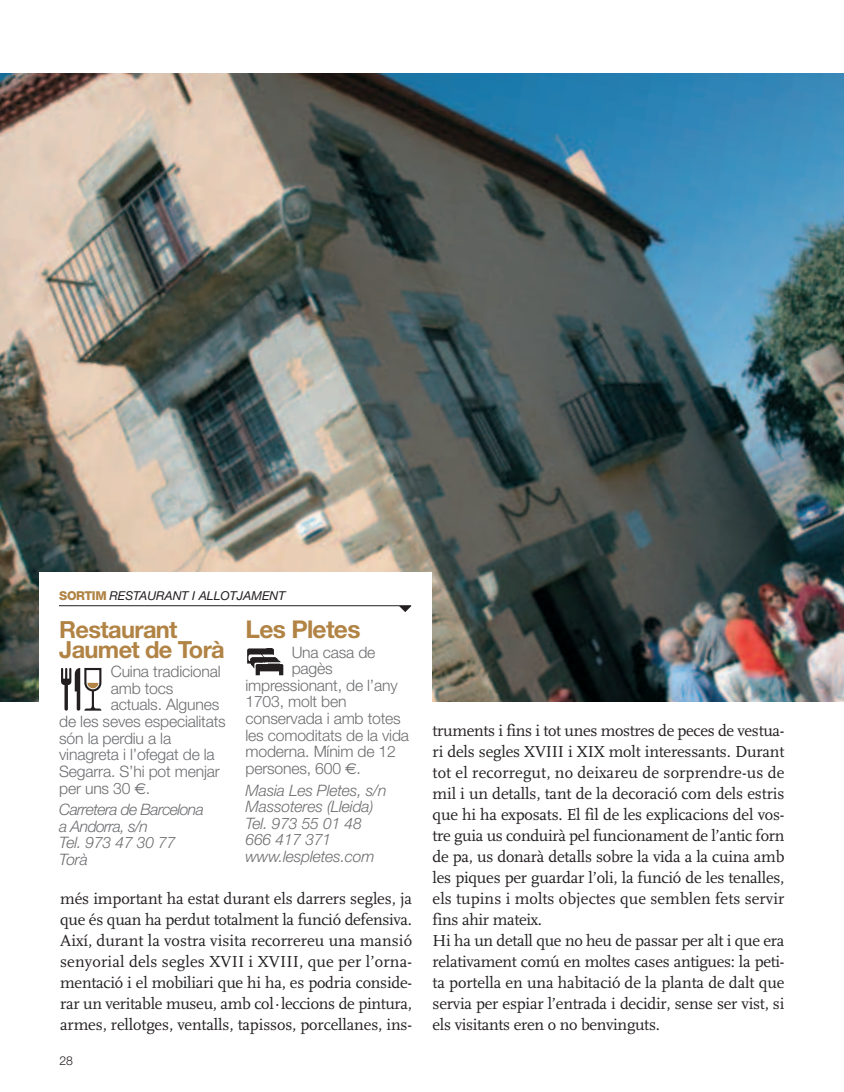
<style>
.page{position:relative;width:844px;height:1092px;background:#fff}
.page>*{position:absolute;margin:0;border:0;box-sizing:border-box;transform-origin:0 0}
.t1{font:700 24.5px "Helvetica Neue";letter-spacing:-.03em;color:#b18344}
.t2{font:700 23.62px/20.1px "Helvetica Neue";letter-spacing:-.03em;color:#b18344}
.t3{font:16.62px/21px "FF Scala";letter-spacing:-.015em;color:#231f20;text-align:justify}
.t4{font:300 15.75px "Helvetica Neue";letter-spacing:-.01em;color:#6d6e71}
.t5{font:italic 300 15.75px/16.6px "Helvetica Neue";letter-spacing:-.01em;color:#6d6e71}
.t6{font:italic 300 15.75px/16.6px "Helvetica Neue";letter-spacing:-.04em;color:#6d6e71}
.t7{font:italic 12.25px "Helvetica Neue";color:#231f20}
.t8{font:300 12.25px "Helvetica Neue";color:#231f20}
.s1{font-weight:800;font-style:normal;color:#b18344}
.s2{font-family:"Euro Sans";font-weight:400}
</style>
<div class="page">
<img style="left:0;top:74px;width:843px;height:627px">
<div style="left:39px;top:572px;width:392px;height:326px;background:#fff"></div>
<hr style="left:59px;top:605px;width:352px;height:1px;background:#231f20">
<svg style="left:399px;top:606px;width:12px;height:6px"></svg>
<svg style="left:61px;top:668px;width:40px;height:42px"></svg>
<img style="left:247px;top:648px;width:37px;height:27px">
<p class="t7" style="left:59px;top:591px;width:228px"><span class="s1">SORTIM</span> RESTAURANT I ALLOTJAMENT</p>
<h1 class="t1" style="left:245px;top:621px;width:116px">Les Pletes</h1>
<p class="t4" style="left:291px;top:646px;width:85px">Una casa de</p>
<p class="t4" style="left:291px;top:663px;width:43px">pagès</p>
<p class="t4" style="left:245px;top:679px;width:154px">impressionant, de l’any</p>
<p class="t4" style="left:245px;top:696px;width:102px">1703, molt ben</p>
<p class="t4" style="left:245px;top:712px;width:157px">conservada i amb totes</p>
<p class="t4" style="left:245px;top:729px;width:165px">les comoditats de la vida</p>
<p class="t4" style="left:245px;top:746px;width:152px">moderna. Mínim de 12</p>
<p class="t4" style="left:245px;top:762px;width:117px">persones, 600 <span class="s2">€</span>.</p>
<p class="t5" style="left:245px;top:783px;width:143px">Masia Les Pletes, s/n<br>Massoteres (Lleida)<br>Tel. 973 55 01 48<br>666 417 371 www.lespletes.com</p>
<p class="t3" style="left:60px;top:889px;width:353px">més important ha estat durant els darrers segles, ja que és quan ha perdut totalment la funció defensiva.<br>Així, durant la vostra visita recorrereu una mansió senyorial dels segles XVII i XVIII, que per l’orna&shy;mentació i el mobiliari que hi ha, es podria conside&shy;rar un veritable museu, amb col·leccions de pintura, armes, rellotges, ventalls, tapissos, porcellanes, ins-</p>
<h2 class="t2" style="left:59px;top:621px;width:167px">Restaurant<br>Jaumet de Torà</h2>
<p class="t4" style="left:111px;top:666px;width:111px">Cuina tradicional</p>
<p class="t4" style="left:111px;top:682px;width:64px">amb tocs</p>
<p class="t4" style="left:111px;top:699px;width:110px">actuals. Algunes</p>
<p class="t4" style="left:59px;top:715px;width:168px">de les seves especialitats</p>
<p class="t4" style="left:59px;top:732px;width:113px">són la perdiu a la</p>
<p class="t4" style="left:59px;top:749px;width:157px">vinagreta i l’ofegat de la</p>
<p class="t4" style="left:59px;top:765px;width:162px">Segarra. S’hi pot menjar</p>
<p class="t4" style="left:59px;top:782px;width:92px">per uns 30 <span class="s2">€</span>.</p>
<p class="t6" style="left:59px;top:802px;width:146px">Carretera de Barcelona a Andorra, s/n<br>Tel. 973 47 30 77<br>Torà</p>
<p class="t8" style="left:60px;top:1056px;width:15px">28</p>
<p class="t3" style="left:432px;top:721px;width:353px;text-align:left">truments i fins i tot unes mostres de peces de vestua&shy;ri dels segles XVIII i XIX molt interessants. Durant tot el recorregut, no deixareu de sorprendre-us de mil i un detalls, tant de la decoració com dels estris que hi ha exposats. El fil de les explicacions del vos&shy;tre guia us conduirà pel funcionament de l’antic forn de pa, us donarà detalls sobre la vida a la cuina amb les piques per guardar l’oli, la funció de les tenalles, els tupins i molts objectes que semblen fets servir fins ahir mateix.<br>Hi ha un detall que no heu de passar per alt i que era relativament comú en moltes cases antigues: la peti&shy;ta portella en una habitació de la planta de dalt que servia per espiar l’entrada i decidir, sense ser vist, si els visitants eren o no benvinguts.</p>
</div>
